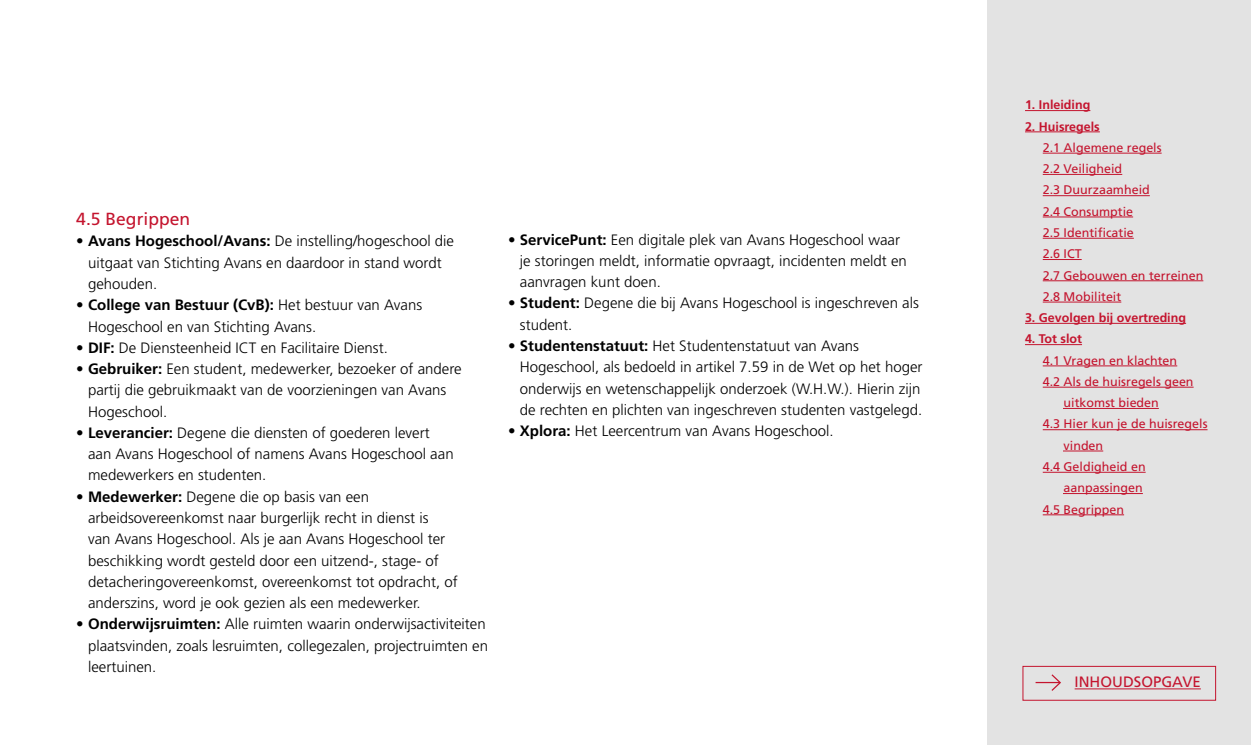
<style>
.page{position:relative;width:1251px;height:745px;background:#fff}
.page>*{position:absolute;margin:0;border:0;box-sizing:border-box;transform-origin:0 0}
.t1{font:17.5px "Frutiger LT Std";color:#c4142e}
.t2{font:300 15px/21.2px "Frutiger LT Std";color:#000}
.t3{font:15px "Frutiger LT Std";color:#c4142e}
.t4{font:12.5px/21.2px "Frutiger LT Std";color:#c4142e}
.t5{font:700 12.5px "Frutiger LT Std";color:#c4142e}
.s1{font-weight:700}
</style>
<div class="page">
<div style="left:986px;top:0;width:264px;height:744px;background:#e3e3e3"></div>
<hr style="left:1024px;top:110px;width:66px;height:1px;background:#c4142e">
<hr style="left:1024px;top:131px;width:75px;height:1px;background:#c4142e">
<hr style="left:1042px;top:153px;width:119px;height:1px;background:#c4142e">
<hr style="left:1042px;top:174px;width:79px;height:1px;background:#c4142e">
<hr style="left:1042px;top:195px;width:107px;height:1px;background:#c4142e">
<hr style="left:1042px;top:216px;width:90px;height:1px;background:#c4142e">
<hr style="left:1042px;top:238px;width:91px;height:1px;background:#c4142e">
<hr style="left:1042px;top:259px;width:39px;height:1px;background:#c4142e">
<hr style="left:1042px;top:280px;width:160px;height:1px;background:#c4142e">
<hr style="left:1042px;top:301px;width:78px;height:1px;background:#c4142e">
<hr style="left:1024px;top:323px;width:161px;height:1px;background:#c4142e">
<hr style="left:1024px;top:344px;width:57px;height:1px;background:#c4142e">
<hr style="left:1042px;top:365px;width:134px;height:1px;background:#c4142e">
<hr style="left:1042px;top:386px;width:151px;height:1px;background:#c4142e">
<hr style="left:1042px;top:408px;width:116px;height:1px;background:#c4142e">
<hr style="left:1042px;top:429px;width:165px;height:1px;background:#c4142e">
<hr style="left:1042px;top:450px;width:60px;height:1px;background:#c4142e">
<hr style="left:1042px;top:471px;width:103px;height:1px;background:#c4142e">
<hr style="left:1042px;top:493px;width:100px;height:1px;background:#c4142e">
<hr style="left:1042px;top:514px;width:81px;height:1px;background:#c4142e">
<div style="left:1022px;top:665px;width:193px;height:35px;border:1px solid #c4142e"></div>
<hr style="left:1074px;top:688px;width:126px;height:1px;background:#c4142e">
<div style="left:1037px;top:400px;width:25px;height:12px;background:#e3e3e3"></div>
<div style="left:1037px;top:442px;width:25px;height:12px;background:#e3e3e3"></div>
<div style="left:1037px;top:483px;width:25px;height:12px;background:#e3e3e3"></div>
<svg style="left:1035px;top:674px;width:26px;height:17px"></svg>
<p class="t1" style="left:76px;top:208px;width:115px">4.5 Begrippen</p>
<p class="t2" style="left:88px;top:231px;width:367px;text-indent:-12px">• <span class="s1">Avans Hogeschool/Avans:</span> De instelling/hogeschool die uitgaat van Stichting Avans en daardoor in stand wordt gehouden.</p>
<p class="t2" style="left:88px;top:294px;width:335px;text-indent:-12px">• <span class="s1">College van Bestuur (CvB):</span> Het bestuur van Avans<br>Hogeschool en van Stichting Avans.</p>
<p class="t2" style="left:76px;top:337px;width:313px">• <span class="s1">DIF:</span> De Diensteenheid ICT en Facilitaire Dienst.</p>
<p class="t2" style="left:88px;top:358px;width:375px;text-indent:-12px">• <span class="s1">Gebruiker:</span> Een student, medewerker, bezoeker of andere partij die gebruikmaakt van de voorzieningen van Avans<br>Hogeschool.</p>
<p class="t2" style="left:88px;top:422px;width:367px;text-indent:-12px">• <span class="s1">Leverancier:</span> Degene die diensten of goederen levert aan Avans Hogeschool of namens Avans Hogeschool aan medewerkers en studenten.</p>
<p class="t2" style="left:88px;top:486px;width:371px;text-indent:-12px">• <span class="s1">Medewerker:</span> Degene die op basis van een arbeidsovereenkomst naar burgerlijk recht in dienst is<br>van Avans Hogeschool. Als je aan Avans Hogeschool ter beschikking wordt gesteld door een uitzend-, stage- of detacheringovereenkomst, overeenkomst tot opdracht, of anderszins, word je ook gezien als een medewerker.</p>
<p class="t2" style="left:88px;top:613px;width:401px;text-indent:-12px">• <span class="s1">Onderwijsruimten:</span> Alle ruimten waarin onderwijsactiviteiten plaatsvinden, zoals lesruimten, collegezalen, projectruimten en leertuinen.</p>
<p class="t2" style="left:520px;top:229px;width:388px;text-indent:-12px">• <span class="s1">ServicePunt:</span> Een digitale plek van Avans Hogeschool waar je storingen meldt, informatie opvraagt, incidenten meldt en aanvragen kunt doen.</p>
<p class="t2" style="left:520px;top:293px;width:400px;text-indent:-12px">• <span class="s1">Student:</span> Degene die bij Avans Hogeschool is ingeschreven als student.</p>
<p class="t2" style="left:520px;top:335px;width:404px;text-indent:-12px">• <span class="s1">Studentenstatuut:</span> Het Studentenstatuut van Avans Hogeschool, als bedoeld in artikel 7.59 in de Wet op het hoger onderwijs en wetenschappelijk onderzoek (W.H.W.). Hierin zijn de rechten en plichten van ingeschreven studenten vastgelegd.</p>
<p class="t2" style="left:508px;top:420px;width:327px">• <span class="s1">Xplora:</span> Het Leercentrum van Avans Hogeschool.</p>
<p class="t5" style="left:1024px;top:98px;width:67px">1. Inleiding</p>
<p class="t5" style="left:1024px;top:119px;width:76px">2. Huisregels</p>
<p class="t4" style="left:1042px;top:137px;width:162px">2.1 Algemene regels<br>2.2 Veiligheid<br>2.3 Duurzaamheid<br>2.4 Consumptie<br>2.5 Identificatie<br>2.6 ICT<br>2.7 Gebouwen en terreinen<br>2.8 Mobiliteit</p>
<p class="t5" style="left:1024px;top:310px;width:162px">3. Gevolgen bij overtreding</p>
<p class="t5" style="left:1024px;top:331px;width:58px">4. Tot slot</p>
<p class="t4" style="left:1042px;top:349px;width:136px">4.1 Vragen en klachten</p>
<p class="t4" style="left:1042px;top:371px;width:152px">4.2 Als de huisregels geen</p>
<p class="t4" style="left:1063px;top:392px;width:97px">uitkomst bieden</p>
<p class="t4" style="left:1042px;top:413px;width:166px">4.3 Hier kun je de huisregels</p>
<p class="t4" style="left:1063px;top:434px;width:41px">vinden</p>
<p class="t4" style="left:1042px;top:456px;width:104px">4.4 Geldigheid en</p>
<p class="t4" style="left:1063px;top:477px;width:81px">aanpassingen</p>
<p class="t4" style="left:1042px;top:498px;width:83px">4.5 Begrippen</p>
<p class="t3" style="left:1074px;top:673px;width:128px">INHOUDSOPGAVE</p>
</div>
